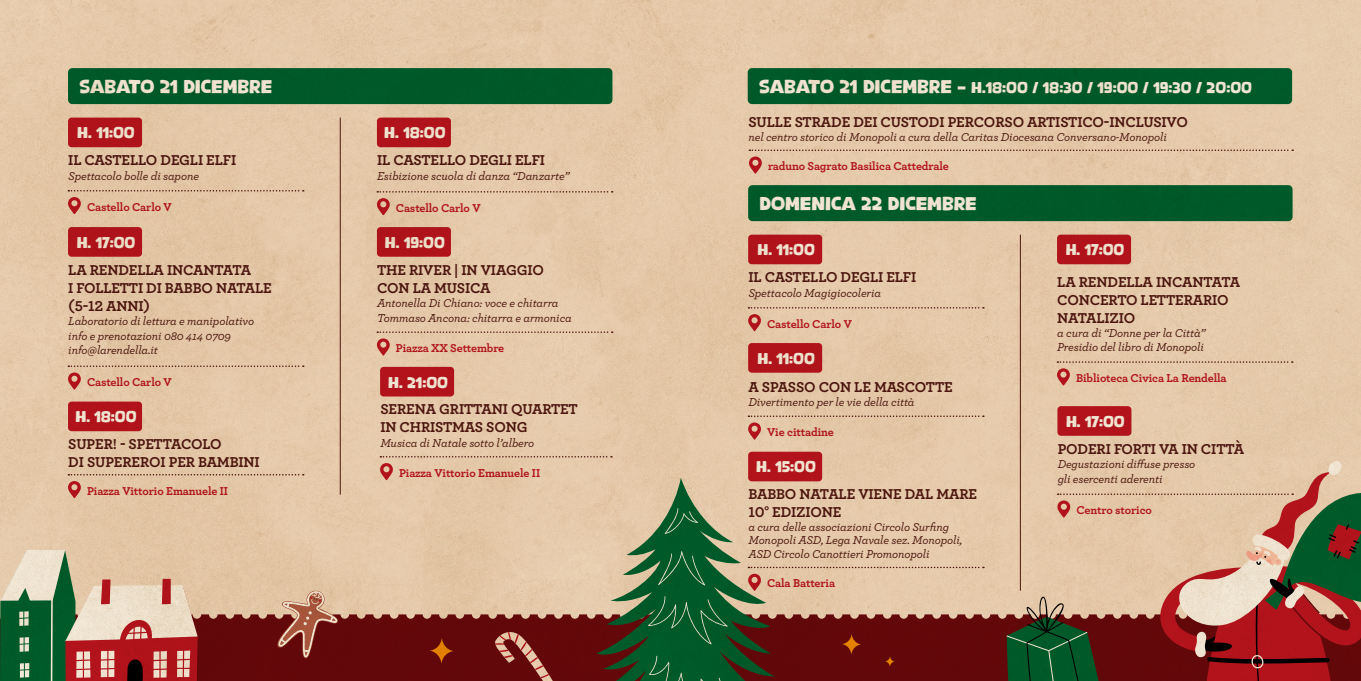
<style>
.page{position:relative;width:1361px;height:681px;background:#fff}
.page>*{position:absolute;margin:0;border:0;box-sizing:border-box;transform-origin:0 0}
.t1{font:18px "Brown Beige";color:#fff}
.t2{font:700 15px/18px "Archer Pro";letter-spacing:-.01em;color:#521813}
.t3{font:15px "Brown Beige";color:#fff}
.t4{font:italic 500 12px/14.4px "Archer Pro";letter-spacing:-.01em;color:#521813}
.t5{font:700 12px "Archer Pro";letter-spacing:-.01em;color:#be1622}
.s1{font-size:18px}
</style>
<div class="page">
<img style="left:0;top:0;width:1361px;height:680px">
<h1 class="t1" style="left:79px;top:75px;width:194px">SABATO 21 DICEMBRE</h1>
<p class="t3" style="left:759px;top:78px;width:494px"><span class="s1">SABATO 21 DICEMBRE -</span> H.18:00 / 18:30 / 19:00 / 19:30 / 20:00</p>
<p class="t3" style="left:77px;top:123px;width:59px">H. 11:00</p>
<p class="t2" style="left:68px;top:150px;width:169px">IL CASTELLO DEGLI ELFI</p>
<p class="t4" style="left:68px;top:167px;width:132px">Spettacolo bolle di sapone</p>
<p class="t5" style="left:87px;top:197px;width:86px">Castello Carlo V</p>
<p class="t3" style="left:384px;top:123px;width:63px">H. 18:00</p>
<p class="t2" style="left:377px;top:150px;width:169px">IL CASTELLO DEGLI ELFI</p>
<p class="t4" style="left:377px;top:167px;width:194px">Esibizione scuola di danza “Danzarte”</p>
<p class="t5" style="left:396px;top:198px;width:86px">Castello Carlo V</p>
<p class="t2" style="left:748px;top:112px;width:441px">SULLE STRADE DEI CUSTODI PERCORSO ARTISTICO-INCLUSIVO</p>
<p class="t4" style="left:748px;top:129px;width:420px">nel centro storico di Monopoli a cura della Caritas Diocesana Conversano-Monopoli</p>
<p class="t5" style="left:768px;top:156px;width:182px">raduno Sagrato Basilica Cattedrale</p>
<h1 class="t1" style="left:759px;top:192px;width:219px">DOMENICA 22 DICEMBRE</h1>
<p class="t3" style="left:77px;top:233px;width:60px">H. 17:00</p>
<p class="t2" style="left:68px;top:259px;width:205px">LA RENDELLA INCANTATA<br>I FOLLETTI DI BABBO NATALE (5-12 ANNI)</p>
<p class="t4" style="left:68px;top:313px;width:187px">Laboratorio di lettura e manipolativo info e prenotazioni 080 414 0709 info@larendella.it</p>
<p class="t5" style="left:87px;top:372px;width:86px">Castello Carlo V</p>
<p class="t3" style="left:75px;top:407px;width:63px">H. 18:00</p>
<p class="t2" style="left:68px;top:434px;width:193px">SUPER! - SPETTACOLO<br>DI SUPEREROI PER BAMBINI</p>
<p class="t5" style="left:87px;top:481px;width:143px">Piazza Vittorio Emanuele II</p>
<p class="t3" style="left:385px;top:233px;width:61px">H. 19:00</p>
<p class="t2" style="left:377px;top:259px;width:168px">THE RIVER | IN VIAGGIO<br>CON LA MUSICA</p>
<p class="t4" style="left:377px;top:295px;width:196px">Antonella Di Chiano: voce e chitarra<br>Tommaso Ancona: chitarra e armonica</p>
<p class="t5" style="left:396px;top:338px;width:110px">Piazza XX Settembre</p>
<p class="t3" style="left:388px;top:373px;width:61px">H. 21:00</p>
<p class="t2" style="left:380px;top:399px;width:199px">SERENA GRITTANI QUARTET<br>IN CHRISTMAS SONG</p>
<p class="t4" style="left:380px;top:435px;width:155px">Musica di Natale sotto l’albero</p>
<p class="t5" style="left:399px;top:463px;width:143px">Piazza Vittorio Emanuele II</p>
<p class="t3" style="left:757px;top:240px;width:59px">H. 11:00</p>
<p class="t2" style="left:748px;top:267px;width:169px">IL CASTELLO DEGLI ELFI</p>
<p class="t4" style="left:748px;top:284px;width:134px">Spettacolo Magigiocoleria</p>
<p class="t5" style="left:767px;top:314px;width:86px">Castello Carlo V</p>
<p class="t3" style="left:757px;top:349px;width:59px">H. 11:00</p>
<p class="t2" style="left:748px;top:376px;width:206px">A SPASSO CON LE MASCOTTE</p>
<p class="t4" style="left:748px;top:394px;width:168px">Divertimento per le vie della città</p>
<p class="t5" style="left:767px;top:422px;width:68px">Vie cittadine</p>
<p class="t3" style="left:756px;top:457px;width:61px">H. 15:00</p>
<p class="t2" style="left:748px;top:484px;width:230px">BABBO NATALE VIENE DAL MARE<br>10° EDIZIONE</p>
<p class="t4" style="left:748px;top:519px;width:215px;line-height:13.5px">a cura delle associazioni Circolo Surfing<br>Monopoli ASD, Lega Navale sez. Monopoli,<br>ASD Circolo Canottieri Promonopoli</p>
<p class="t3" style="left:1065px;top:240px;width:60px">H. 17:00</p>
<p class="t2" style="left:1057px;top:271px;width:184px">LA RENDELLA INCANTATA<br>CONCERTO LETTERARIO<br>NATALIZIO</p>
<p class="t4" style="left:1057px;top:325px;width:150px">a cura di “Donne per la Città”<br>Presidio del libro di Monopoli</p>
<p class="t5" style="left:1076px;top:368px;width:152px">Biblioteca Civica La Rendella</p>
<p class="t3" style="left:1066px;top:412px;width:60px">H. 17:00</p>
<p class="t2" style="left:1057px;top:438px;width:188px">PODERI FORTI VA IN CITTÀ</p>
<p class="t4" style="left:1057px;top:456px;width:139px">Degustazioni diffuse presso gli esercenti aderenti</p>
<p class="t5" style="left:1076px;top:500px;width:77px">Centro storico</p>
<p class="t5" style="left:767px;top:573px;width:69px">Cala Batteria</p>
</div>
